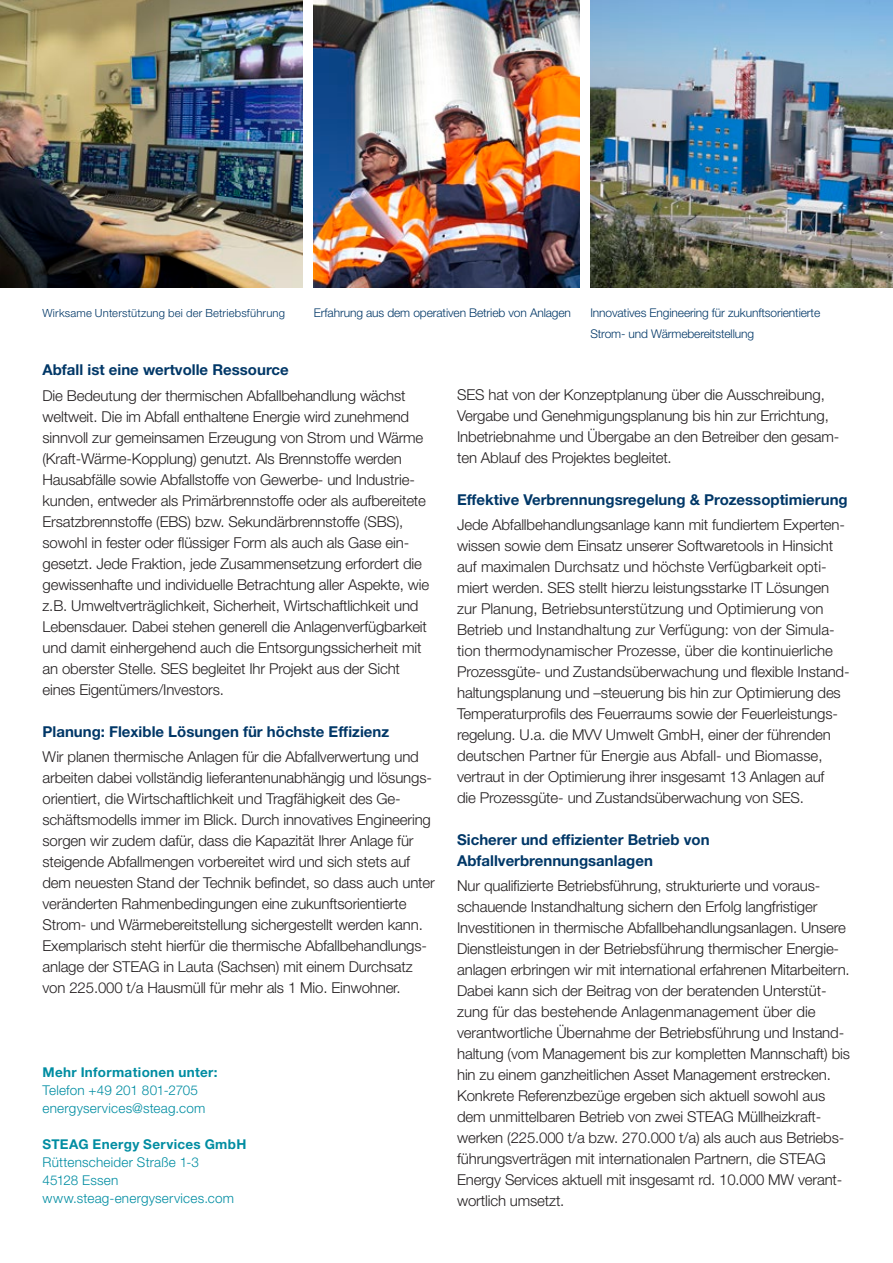
<style>
.page{position:relative;width:893px;height:1263px;background:#fff}
.page>*{position:absolute;margin:0;border:0;box-sizing:border-box;transform-origin:0 0}
.t1{font:300 15px/21px "Helvetica Neue LT Std";letter-spacing:-.01em;color:#231f20}
.t2{font:700 15px/21px "Helvetica Neue LT Std";color:#003767}
.t3{font:300 13.5px/18px "Helvetica Neue LT Std";letter-spacing:.015em;color:#008da2}
.t4{font:700 13.5px "Helvetica Neue LT Std";letter-spacing:.025em;color:#008da2}
.t5{font:300 12px/21px "Helvetica Neue LT Std";letter-spacing:-.01em;color:#003767}
.t6{font:300 11.25px "Helvetica Neue LT Std";letter-spacing:.02em;color:#003767}
</style>
<div class="page">
<img style="left:590px;top:0;width:303px;height:287px">
<img style="left:0;top:0;width:303px;height:287px">
<img style="left:314px;top:0;width:265px;height:287px">
<p class="t6" style="left:43px;top:306px;width:244px">Wirksame Unterstützung bei der Betriebsführung</p>
<p class="t5" style="left:314px;top:302px;width:259px">Erfahrung aus dem operativen Betrieb von Anlagen</p>
<p class="t5" style="left:590px;top:302px;width:231px">Innovatives Engineering für zukunftsorientierte<br>Strom- und Wärmebereitstellung</p>
<p class="t2" style="left:43px;top:359px;width:248px">Abfall ist eine wertvolle Ressource</p>
<p class="t1" style="left:43px;top:384px;width:388px">Die Bedeutung der thermischen Abfallbehandlung wächst weltweit. Die im Abfall enthaltene Energie wird zunehmend sinnvoll zur gemeinsamen Erzeugung von Strom und Wärme (Kraft-Wärme-Kopplung) genutzt. Als Brennstoffe werden Hausabfälle sowie Abfallstoffe von Gewerbe- und Industrie&shy;kunden, entweder als Primärbrennstoffe oder als aufbereitete Ersatzbrennstoffe (EBS) bzw. Sekundärbrennstoffe (SBS), sowohl in fester oder flüssiger Form als auch als Gase ein&shy;gesetzt. Jede Fraktion, jede Zusammensetzung erfordert die gewissenhafte und individuelle Betrachtung aller Aspekte, wie z.B. Umweltverträglichkeit, Sicherheit, Wirtschaftlichkeit und Lebensdauer. Dabei stehen generell die Anlagenverfügbarkeit und damit einhergehend auch die Entsorgungssicherheit mit an oberster Stelle. SES begleitet Ihr Projekt aus der Sicht eines Eigentümers/Investors.</p>
<p class="t2" style="left:43px;top:720px;width:348px">Planung: Flexible Lösungen für höchste Effizienz</p>
<p class="t1" style="left:43px;top:746px;width:394px">Wir planen thermische Anlagen für die Abfallverwertung und arbeiten dabei vollständig lieferantenunabhängig und lösungs&shy;orientiert, die Wirtschaftlichkeit und Tragfähigkeit des Ge&shy;schäftsmodells immer im Blick. Durch innovatives Engineering sorgen wir zudem dafür, dass die Kapazität Ihrer Anlage für steigende Abfallmengen vorbereitet wird und sich stets auf dem neuesten Stand der Technik befindet, so dass auch unter veränderten Rahmenbedingungen eine zukunftsorientierte Strom- und Wärmebereitstellung sichergestellt werden kann.<br>Exemplarisch steht hierfür die thermische Abfallbehandlungs&shy;anlage der STEAG in Lauta (Sachsen) mit einem Durchsatz von 225.000 t/a Hausmüll für mehr als 1 Mio. Einwohner.</p>
<p class="t4" style="left:43px;top:1064px;width:177px">Mehr Informationen unter:</p>
<p class="t3" style="left:43px;top:1081px;width:164px">Telefon +49 201 801-2705 energyservices@steag.com</p>
<p class="t4" style="left:43px;top:1136px;width:205px">STEAG Energy Services GmbH</p>
<p class="t3" style="left:43px;top:1153px;width:193px">Rüttenscheider Straße 1-3<br>45128 Essen www.steag-energyservices.com</p>
<p class="t1" style="left:457px;top:384px;width:384px">SES hat von der Konzeptplanung über die Ausschreibung, Vergabe und Genehmigungsplanung bis hin zur Errichtung, Inbetriebnahme und Übergabe an den Betreiber den gesam&shy;ten Ablauf des Projektes begleitet.</p>
<p class="t2" style="left:457px;top:489px;width:392px">Effektive Verbrennungsregelung &amp; Prozessoptimierung</p>
<p class="t1" style="left:457px;top:514px;width:394px">Jede Abfallbehandlungsanlage kann mit fundiertem Experten&shy;wissen sowie dem Einsatz unserer Softwaretools in Hinsicht auf maximalen Durchsatz und höchste Verfügbarkeit opti&shy;miert werden. SES stellt hierzu leistungsstarke IT Lösungen zur Planung, Betriebsunterstützung und Optimierung von Betrieb und Instandhaltung zur Verfügung: von der Simula&shy;tion thermodynamischer Prozesse, über die kontinuierliche Prozessgüte- und Zustandsüberwachung und flexible Instand&shy;haltungsplanung und –steuerung bis hin zur Optimierung des Temperaturprofils des Feuerraums sowie der Feuerleistungs&shy;regelung. U.a. die MVV Umwelt GmbH, einer der führenden deutschen Partner für Energie aus Abfall- und Biomasse, vertraut in der Optimierung ihrer insgesamt 13 Anlagen auf<br>die Prozessgüte- und Zustandsüberwachung von SES.</p>
<p class="t2" style="left:457px;top:829px;width:254px">Sicherer und effizienter Betrieb von<br>Abfallverbrennungsanlagen</p>
<p class="t1" style="left:457px;top:875px;width:394px">Nur qualifizierte Betriebsführung, strukturierte und voraus&shy;schauende Instandhaltung sichern den Erfolg langfristiger Investitionen in thermische Abfallbehandlungsanlagen. Unsere Dienstleistungen in der Betriebsführung thermischer Energie&shy;anlagen erbringen wir mit international erfahrenen Mitarbeitern.<br>Dabei kann sich der Beitrag von der beratenden Unterstüt&shy;zung für das bestehende Anlagenmanagement über die verantwortliche Übernahme der Betriebsführung und Instand&shy;haltung (vom Management bis zur kompletten Mannschaft) bis hin zu einem ganzheitlichen Asset Management erstrecken.<br>Konkrete Referenzbezüge ergeben sich aktuell sowohl aus dem unmittelbaren Betrieb von zwei STEAG Müllheizkraft&shy;werken (225.000 t/a bzw. 270.000 t/a) als auch aus Betriebs&shy;führungsverträgen mit internationalen Partnern, die STEAG Energy Services aktuell mit insgesamt rd. 10.000 MW verant&shy;wortlich umsetzt.</p>
</div>
